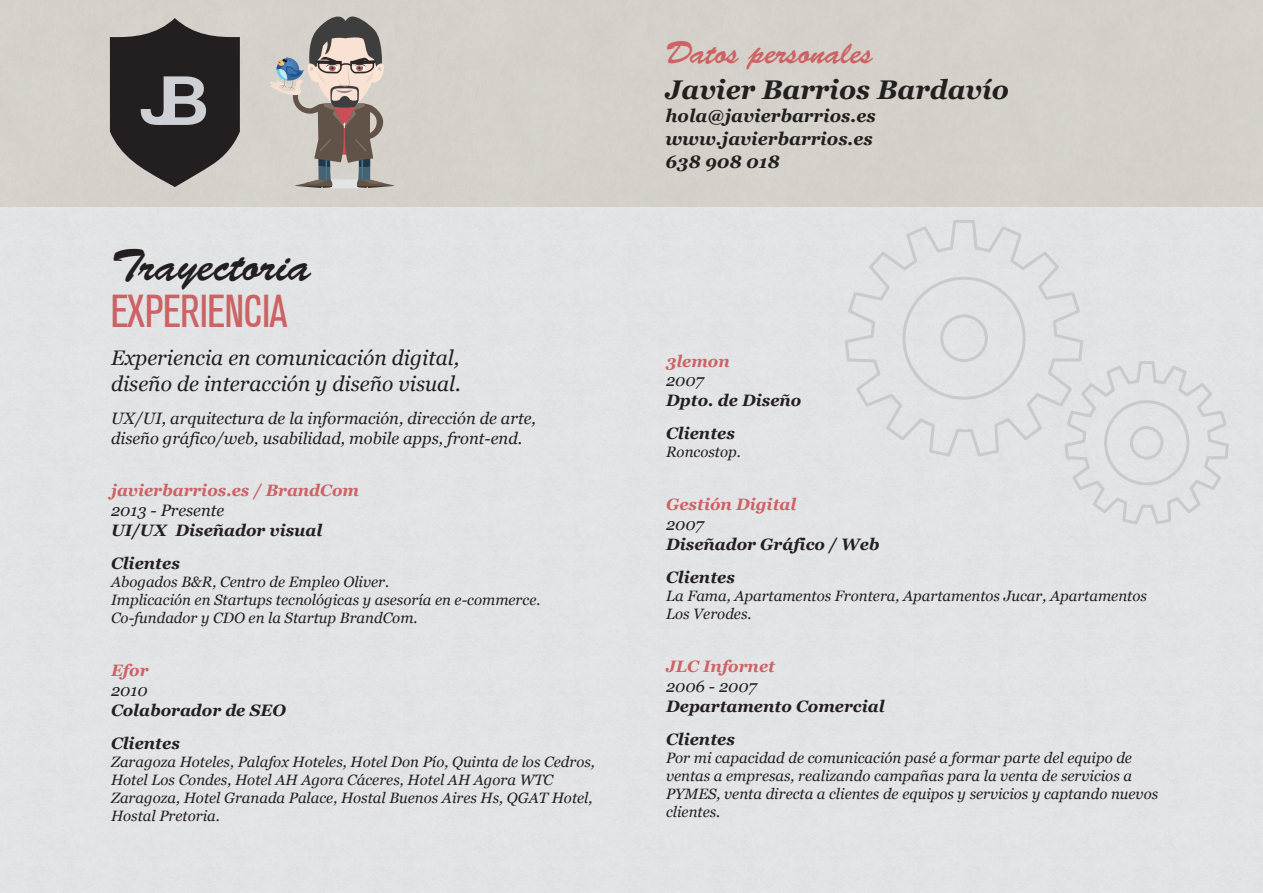
<style>
.page{position:relative;width:1263px;height:893px;background:#fff}
.page>*{position:absolute;margin:0;border:0;box-sizing:border-box;transform-origin:0 0}
.t1{font:45px "Brush Script Std";color:#231f20}
.t2{font:45px "Akzelerat Condensed Normal";color:#cd6264}
.t3{font:31.5px "Brush Script Std";color:#cd6264}
.t4{font:italic 700 27px "Georgia";color:#231f20}
.t5{font:italic 21px/25.2px "Georgia";color:#231f20}
.t6{font:italic 700 18px/23.1px "Georgia";color:#231f20}
.t7{font:italic 16.5px/19.8px "Georgia";color:#231f20}
.t8{font:italic 700 16.5px/33.3px "Georgia";color:#231f20}
.t9{font:italic 700 16.5px "Georgia";color:#cd6264}
.t10{font:italic 15px/18px "Georgia";color:#231f20}
</style>
<div class="page">
<div style="left:0;top:0;width:1263px;height:206px;background:#d4d1ca"></div>
<svg style="left:843px;top:218px;width:242px;height:241px;background:#dfe0e3"></svg>
<svg style="left:901px;top:275px;width:126px;height:126px;background:#dfe0e2"></svg>
<svg style="left:1063px;top:360px;width:167px;height:166px;background:#dddfe1"></svg>
<svg style="left:269px;top:9px;width:126px;height:180px;background:#b1aaa4"></svg>
<svg style="left:110px;top:18px;width:130px;height:169px;background:#555151"></svg>
<h1 class="t1" style="left:111px;top:240px;width:202px">Trayectoria</h1>
<h1 class="t2" style="left:111px;top:286px;width:178px">EXPERIENCIA</h1>
<h3 class="t5" style="left:111px;top:346px;width:351px">Experiencia en comunicación digital, diseño de interacción y diseño visual.</h3>
<p class="t7" style="left:111px;top:408px;width:426px">UX/UI, arquitectura de la información, dirección de arte, diseño gráfico/web, usabilidad, mobile apps, front-end.</p>
<p class="t9" style="left:111px;top:480px;width:250px">javierbarrios.es / BrandCom</p>
<p class="t7" style="left:111px;top:501px;width:115px">2013 - Presente</p>
<p class="t8" style="left:111px;top:514px;width:213px">UI/UX Diseñador visual<br>Clientes</p>
<p class="t10" style="left:111px;top:573px;width:431px">Abogados B&amp;R, Centro de Empleo Oliver.<br>Implicación en Startups tecnológicas y asesoría en e-commerce.<br>Co-fundador y CDO en la Startup BrandCom.</p>
<p class="t9" style="left:111px;top:660px;width:39px">Efor</p>
<p class="t7" style="left:111px;top:680px;width:38px">2010</p>
<p class="t8" style="left:111px;top:693px;width:176px">Colaborador de SEO<br>Clientes</p>
<p class="t10" style="left:111px;top:753px;width:485px">Zaragoza Hoteles, Palafox Hoteles, Hotel Don Pío, Quinta de los Cedros, Hotel Los Condes, Hotel AH Agora Cáceres, Hotel AH Agora WTC Zaragoza, Hotel Granada Palace, Hostal Buenos Aires Hs, QGAT Hotel, Hostal Pretoria.</p>
<h2 class="t3" style="left:665px;top:35px;width:209px">Datos personales</h2>
<h3 class="t4" style="left:665px;top:72px;width:345px">Javier Barrios Bardavío</h3>
<p class="t6" style="left:665px;top:104px;width:212px">hola@javierbarrios.es www.javierbarrios.es<br>638 908 018</p>
<p class="t9" style="left:666px;top:350px;width:65px">3lemon</p>
<p class="t7" style="left:666px;top:371px;width:39px">2007</p>
<p class="t8" style="left:666px;top:384px;width:137px">Dpto. de Diseño<br>Clientes</p>
<p class="t10" style="left:666px;top:443px;width:76px">Roncostop.</p>
<p class="t9" style="left:666px;top:494px;width:132px">Gestión Digital</p>
<p class="t7" style="left:666px;top:515px;width:39px">2007</p>
<p class="t8" style="left:666px;top:527px;width:215px">Diseñador Gráfico / Web<br>Clientes</p>
<p class="t10" style="left:666px;top:587px;width:482px">La Fama, Apartamentos Frontera, Apartamentos Jucar, Apartamentos<br>Los Verodes.</p>
<p class="t9" style="left:666px;top:655px;width:110px">JLC Infornet</p>
<p class="t7" style="left:666px;top:676px;width:92px">2006 - 2007</p>
<p class="t8" style="left:666px;top:689px;width:220px">Departamento Comercial<br>Clientes</p>
<p class="t10" style="left:666px;top:749px;width:494px">Por mi capacidad de comunicación pasé a formar parte del equipo de ventas a empresas, realizando campañas para la venta de servicios a PYMES, venta directa a clientes de equipos y servicios y captando nuevos clientes.</p>
</div>
